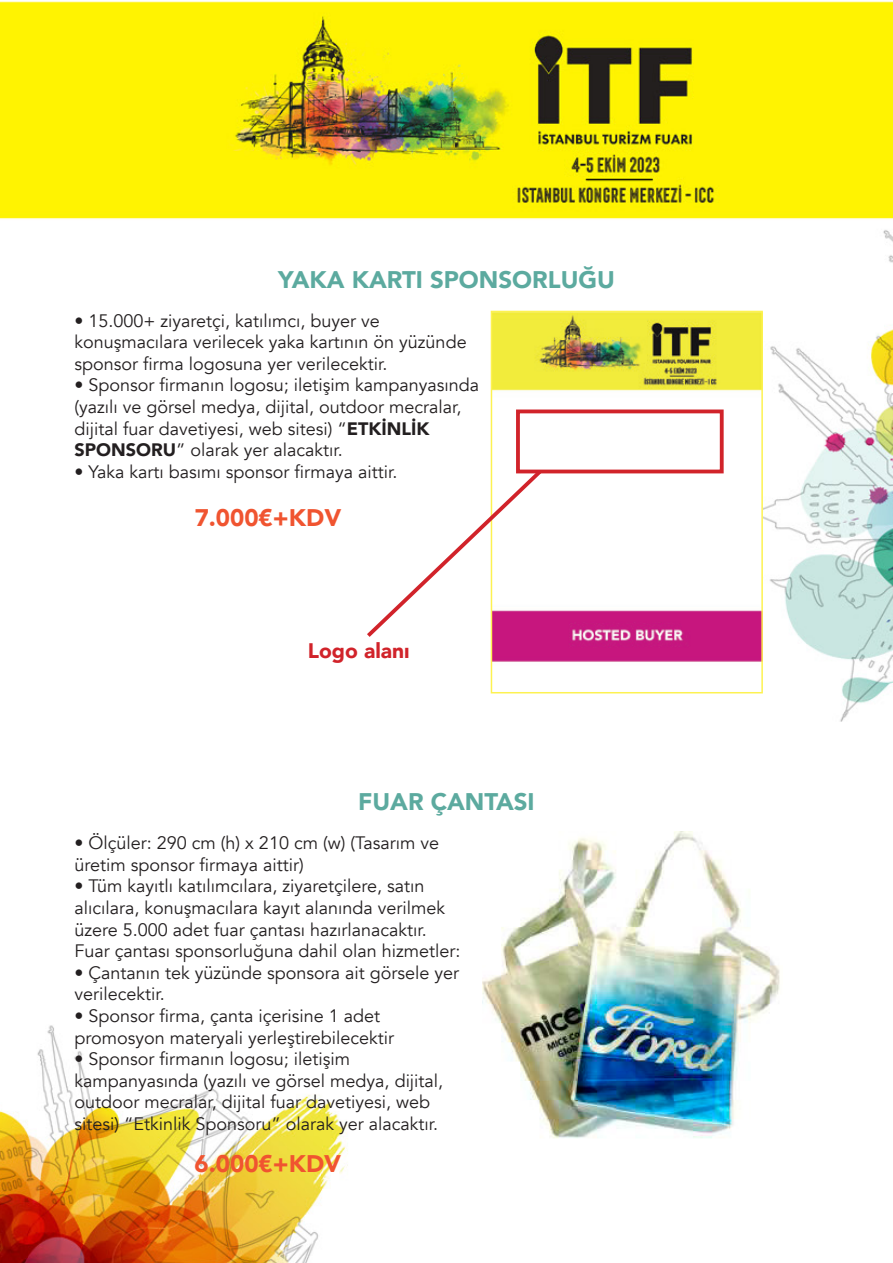
<style>
.page{position:relative;width:893px;height:1263px;background:#fff}
.page>*{position:absolute;margin:0;border:0;box-sizing:border-box;transform-origin:0 0}
.t1{font:900 24px "Avenir";color:#5caa9f}
.t2{font:900 24px "Avenir";color:#f05430}
.t3{font:900 21px "Avenir";color:#d1232a}
.t4{font:18px/21.6px "Avenir";color:#231f20}
.s1{font-weight:900}
</style>
<div class="page">
<img style="left:0;top:1px;width:893px;height:1262px">
<img style="left:494px;top:314px;width:266px;height:376px">
<div style="left:491px;top:311px;width:272px;height:382px;border:2px solid #fdf251"></div>
<div style="left:516px;top:409px;width:208px;height:64px;border:4px solid #d1232a"></div>
<svg style="left:363px;top:466px;width:182px;height:175px"></svg>
<img style="left:483px;top:831px;width:300px;height:310px">
<h1 class="t1" style="left:278px;top:259px;width:338px">YAKA KARTI SPONSORLUĞU</h1>
<p class="t4" style="left:75px;top:310px;width:394px">• 15.000+ ziyaretçi, katılımcı, buyer ve konuşmacılara verilecek yaka kartının ön yüzünde sponsor firma logosuna yer verilecektir.</p>
<p class="t4" style="left:75px;top:375px;width:406px">• Sponsor firmanın logosu; iletişim kampanyasında (yazılı ve görsel medya, dijital, outdoor mecralar, dijital fuar davetiyesi, web sitesi) “<span class="s1">ETKİNLİK SPONSORU</span>” olarak yer alacaktır.</p>
<p class="t4" style="left:75px;top:461px;width:324px">• Yaka kartı basımı sponsor firmaya aittir.</p>
<h1 class="t2" style="left:195px;top:497px;width:148px">7.000€+KDV</h1>
<p class="t3" style="left:308px;top:633px;width:103px">Logo alanı</p>
<h1 class="t1" style="left:358px;top:781px;width:178px">FUAR ÇANTASI</h1>
<p class="t4" style="left:75px;top:832px;width:366px">• Ölçüler: 290 cm (h) x 210 cm (w) (Tasarım ve üretim sponsor firmaya aittir)</p>
<p class="t4" style="left:75px;top:876px;width:387px">• Tüm kayıtlı katılımcılara, ziyaretçilere, satın alıcılara, konuşmacılara kayıt alanında verilmek üzere 5.000 adet fuar çantası hazırlanacaktır.<br>Fuar çantası sponsorluğuna dahil olan hizmetler:</p>
<p class="t4" style="left:75px;top:962px;width:386px">• Çantanın tek yüzünde sponsora ait görsele yer verilecektir.</p>
<p class="t4" style="left:75px;top:1005px;width:321px">• Sponsor firma, çanta içerisine 1 adet promosyon materyali yerleştirebilecektir</p>
<p class="t4" style="left:75px;top:1048px;width:370px">• Sponsor firmanın logosu; iletişim kampanyasında (yazılı ve görsel medya, dijital, outdoor mecralar, dijital fuar davetiyesi, web sitesi) “Etkinlik Sponsoru” olarak yer alacaktır.</p>
<h1 class="t2" style="left:195px;top:1143px;width:148px">6.000€+KDV</h1>
</div>
